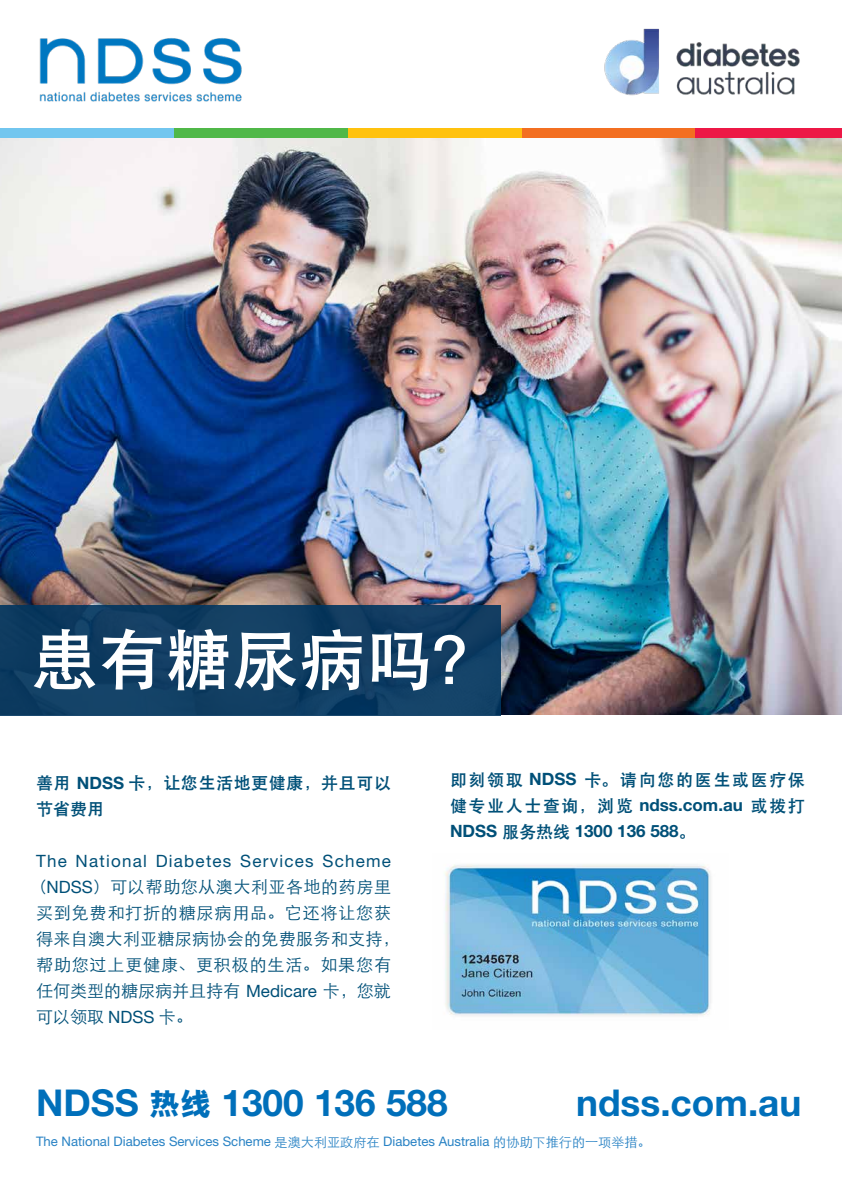
<style>
.page{position:relative;width:842px;height:1191px;background:#fff}
.page>*{position:absolute;margin:0;border:0;box-sizing:border-box;transform-origin:0 0}
.t1{font:700 67px "ST Heiti SC";color:#fff}
.t2{font:700 37px "Helvetica Neue LT Std";color:#006fba}
.t3{font:300 17px/26px "ST Heiti SC";letter-spacing:.035em;color:#005078}
.t4{font:700 17px/26px "ST Heiti SC";letter-spacing:.095em;color:#005078}
.t5{font:17px "Helvetica Neue LT Std";letter-spacing:.075em;color:#005078}
.t6{font:700 17px/26px "ST Heiti SC";letter-spacing:.035em;color:#005078}
.t7{font:700 17px "Helvetica Neue LT Std";color:#005078}
.t8{font:13.1px "Helvetica Neue LT Std";color:#2882c4}
.s1{font-family:"Helvetica Neue LT Std"}
.s2{font-family:"Helvetica Neue LT Std";font-weight:400}
.s3{font-family:"ST Heiti SC"}
.s4{font-family:"ST Heiti SC";font-weight:800;font-size:31px}
.s5{font-family:"ST Heiti SC";font-weight:300}
</style>
<div class="page">
<img style="left:0;top:138px;width:842px;height:577px">
<img style="left:604px;top:28px;width:196px;height:68px">
<img style="left:39px;top:38px;width:203px;height:64px">
<div style="left:0;top:605px;width:500px;height:110px;background:#123e63"></div>
<div style="left:0;top:128px;width:174px;height:10px;background:#72c6ef"></div>
<div style="left:174px;top:128px;width:174px;height:10px;background:#50b848"></div>
<div style="left:348px;top:128px;width:174px;height:10px;background:#ffc20e"></div>
<div style="left:522px;top:128px;width:174px;height:10px;background:#f36f21"></div>
<div style="left:696px;top:128px;width:146px;height:10px;background:#ed1846"></div>
<img style="left:445px;top:864px;width:266px;height:152px">
<h1 class="t1" style="left:31px;top:622px;width:472px">患有糖尿病吗？</h1>
<p class="t6" style="left:36px;top:770px;width:356px">善用 <span class="s1">NDSS</span> 卡，让您生活地更健康，并且可以节省费用</p>
<p class="t5" style="left:36px;top:850px;width:357px">The National Diabetes Services Scheme</p>
<p class="t3" style="left:36px;top:872px;width:365px;text-indent:-6px">（<span class="s2">NDSS</span>）可以帮助您从澳大利亚各地的药房里买到免费和打折的糖尿病用品。它还将让您获得来自澳大利亚糖尿病协会的免费服务和支持，帮助您过上更健康、更积极的生活。如果您有任何类型的糖尿病并且持有 <span class="s2">Medicare</span> 卡，您就可以领取 <span class="s2">NDSS</span> 卡。</p>
<p class="t4" style="left:450px;top:767px;width:356px">即刻领取 <span class="s1">NDSS</span> 卡。请向您的医生或医疗保健专业人士查询，浏览 <span class="s1">ndss.com.au</span> 或拨打</p>
<p class="t7" style="left:450px;top:820px;width:247px">NDSS <span class="s3">服务热线</span> 1300 136 588<span class="s3">。</span></p>
<h2 class="t2" style="left:36px;top:1080px;width:413px">NDSS <span class="s4">热线</span> 1300 136 588</h2>
<h2 class="t2" style="left:576px;top:1080px;width:227px">ndss.com.au</h2>
<p class="t8" style="left:36px;top:1134px;width:616px">The National Diabetes Services Scheme <span class="s5">是澳大利亚政府在</span> Diabetes Australia <span class="s5">的协助下推行的一项举措。</span></p>
</div>
